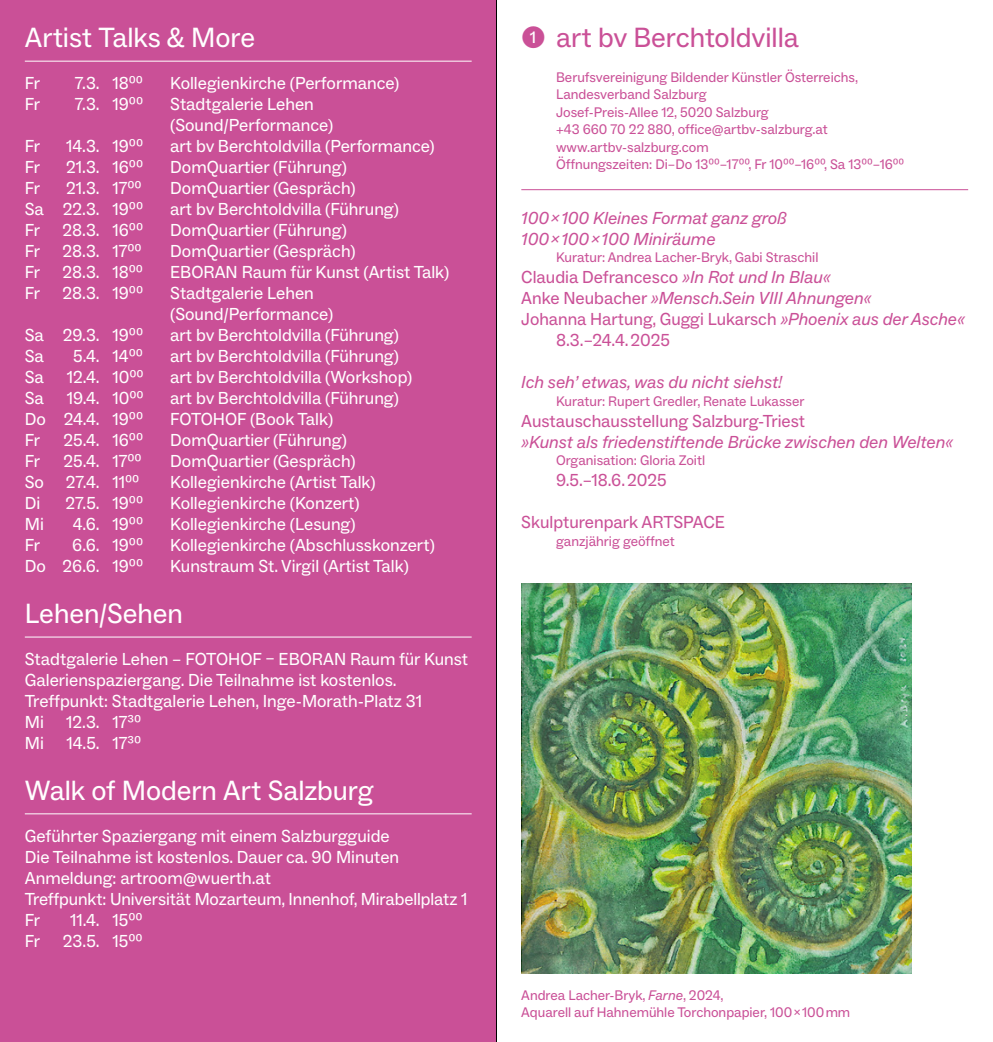
<style>
.page{position:relative;width:993px;height:1042px;background:#fff}
.page>*{position:absolute;margin:0;border:0;box-sizing:border-box;transform-origin:0 0}
.t1{font:28px "ABC Social";color:#fff}
.t2{font:28px "ABC Social";color:#ca5097}
.t3{font:17.5px/21px "ABC Social";color:#fff}
.t4{font:17.5px "ABC Social";color:#ca5097}
.t5{font:italic 17.5px/21px "ABC Social";color:#ca5097}
.t6{font:14px/17.5px "ABC Social";color:#ca5097}
.s1{font-style:italic}
.s2{font-style:normal}
</style>
<div class="page">
<div style="left:0;top:0;width:496px;height:1042px;background:#ca5097"></div>
<hr style="left:25px;top:61px;width:446px;height:1px;background:#fff">
<hr style="left:25px;top:636px;width:446px;height:1px;background:#fff">
<hr style="left:25px;top:813px;width:446px;height:1px;background:#fff">
<img style="left:521px;top:583px;width:390px;height:391px">
<hr style="left:521px;top:189px;width:446px;height:1px;background:#ca5097">
<hr style="left:496px;top:0;width:1px;height:1042px;background:#000">
<h1 class="t1" style="left:25px;top:20px;width:232px">Artist Talks &amp; More</h1>
<p class="t3" style="left:25px;top:73px;width:17px">Fr</p>
<p class="t3" style="left:75px;top:73px;width:70px">7.3. 18⁰⁰</p>
<p class="t3" style="left:170px;top:73px;width:231px">Kollegienkirche (Performance)</p>
<p class="t3" style="left:25px;top:94px;width:17px">Fr</p>
<p class="t3" style="left:75px;top:94px;width:70px">7.3. 19⁰⁰</p>
<p class="t3" style="left:170px;top:94px;width:164px">Stadtgalerie Lehen (Sound/Performance)</p>
<p class="t3" style="left:25px;top:136px;width:17px">Fr</p>
<p class="t3" style="left:66px;top:136px;width:78px">14.3. 19⁰⁰</p>
<p class="t3" style="left:170px;top:136px;width:266px">art bv Berchtoldvilla (Performance)</p>
<p class="t3" style="left:25px;top:157px;width:17px">Fr</p>
<p class="t3" style="left:66px;top:157px;width:78px">21.3. 16⁰⁰</p>
<p class="t3" style="left:170px;top:157px;width:178px">DomQuartier (Führung)</p>
<p class="t3" style="left:25px;top:178px;width:17px">Fr</p>
<p class="t3" style="left:66px;top:178px;width:77px">21.3. 17⁰⁰</p>
<p class="t3" style="left:170px;top:178px;width:187px">DomQuartier (Gespräch)</p>
<p class="t3" style="left:25px;top:199px;width:120px">Sa 22.3. 19⁰⁰</p>
<p class="t3" style="left:170px;top:199px;width:230px">art bv Berchtoldvilla (Führung)</p>
<p class="t3" style="left:25px;top:220px;width:17px">Fr</p>
<p class="t3" style="left:62px;top:220px;width:82px">28.3. 16⁰⁰</p>
<p class="t3" style="left:170px;top:220px;width:178px">DomQuartier (Führung)</p>
<p class="t3" style="left:25px;top:241px;width:17px">Fr</p>
<p class="t3" style="left:62px;top:241px;width:81px">28.3. 17⁰⁰</p>
<p class="t3" style="left:170px;top:241px;width:187px">DomQuartier (Gespräch)</p>
<p class="t3" style="left:25px;top:262px;width:17px">Fr</p>
<p class="t3" style="left:62px;top:262px;width:82px">28.3. 18⁰⁰</p>
<p class="t3" style="left:170px;top:262px;width:280px">EBORAN Raum für Kunst (Artist Talk)</p>
<p class="t3" style="left:25px;top:283px;width:17px">Fr</p>
<p class="t3" style="left:62px;top:283px;width:82px">28.3. 19⁰⁰</p>
<p class="t3" style="left:170px;top:283px;width:164px">Stadtgalerie Lehen (Sound/Performance)</p>
<p class="t3" style="left:25px;top:325px;width:120px">Sa 29.3. 19⁰⁰</p>
<p class="t3" style="left:170px;top:325px;width:230px">art bv Berchtoldvilla (Führung)</p>
<p class="t3" style="left:25px;top:346px;width:21px">Sa</p>
<p class="t3" style="left:73px;top:346px;width:71px">5.4. 14⁰⁰</p>
<p class="t3" style="left:170px;top:346px;width:230px">art bv Berchtoldvilla (Führung)</p>
<p class="t3" style="left:25px;top:367px;width:21px">Sa</p>
<p class="t3" style="left:67px;top:367px;width:78px">12.4. 10⁰⁰</p>
<p class="t3" style="left:170px;top:367px;width:243px">art bv Berchtoldvilla (Workshop)</p>
<p class="t3" style="left:25px;top:388px;width:21px">Sa</p>
<p class="t3" style="left:67px;top:388px;width:78px">19.4. 10⁰⁰</p>
<p class="t3" style="left:170px;top:388px;width:230px">art bv Berchtoldvilla (Führung)</p>
<p class="t3" style="left:25px;top:409px;width:120px">Do 24.4. 19⁰⁰</p>
<p class="t3" style="left:170px;top:409px;width:164px">FOTOHOF (Book Talk)</p>
<p class="t3" style="left:25px;top:430px;width:17px">Fr</p>
<p class="t3" style="left:63px;top:430px;width:81px">25.4. 16⁰⁰</p>
<p class="t3" style="left:170px;top:430px;width:178px">DomQuartier (Führung)</p>
<p class="t3" style="left:25px;top:451px;width:17px">Fr</p>
<p class="t3" style="left:63px;top:451px;width:80px">25.4. 17⁰⁰</p>
<p class="t3" style="left:170px;top:451px;width:187px">DomQuartier (Gespräch)</p>
<p class="t3" style="left:25px;top:472px;width:116px">So 27.4. 11⁰⁰</p>
<p class="t3" style="left:170px;top:472px;width:207px">Kollegienkirche (Artist Talk)</p>
<p class="t3" style="left:25px;top:493px;width:17px">Di</p>
<p class="t3" style="left:65px;top:493px;width:79px">27.5. 19⁰⁰</p>
<p class="t3" style="left:170px;top:493px;width:191px">Kollegienkirche (Konzert)</p>
<p class="t3" style="left:25px;top:514px;width:21px">Mi</p>
<p class="t3" style="left:73px;top:514px;width:72px">4.6. 19⁰⁰</p>
<p class="t3" style="left:170px;top:514px;width:187px">Kollegienkirche (Lesung)</p>
<p class="t3" style="left:25px;top:535px;width:17px">Fr</p>
<p class="t3" style="left:72px;top:535px;width:72px">6.6. 19⁰⁰</p>
<p class="t3" style="left:170px;top:535px;width:266px">Kollegienkirche (Abschlusskonzert)</p>
<p class="t3" style="left:25px;top:556px;width:120px">Do 26.6. 19⁰⁰</p>
<p class="t3" style="left:170px;top:556px;width:240px">Kunstraum St. Virgil (Artist Talk)</p>
<h1 class="t1" style="left:25px;top:596px;width:160px">Lehen/Sehen</h1>
<p class="t3" style="left:25px;top:648px;width:444px">Stadtgalerie Lehen – FOTOHOF – EBORAN Raum für Kunst Galerienspaziergang. Die Teilnahme ist kostenlos.<br>Treffpunkt: Stadtgalerie Lehen, Inge-Morath-Platz 31<br>Mi</p>
<p class="t3" style="left:66px;top:711px;width:77px">12.3. 17³⁰</p>
<p class="t3" style="left:25px;top:732px;width:21px">Mi</p>
<p class="t3" style="left:66px;top:732px;width:76px">14.5. 17³⁰</p>
<h1 class="t1" style="left:25px;top:773px;width:350px">Walk of Modern Art Salzburg</h1>
<p class="t3" style="left:25px;top:825px;width:444px">Geführter Spaziergang mit einem Salzburgguide<br>Die Teilnahme ist kostenlos. Dauer ca. 90 Minuten Anmeldung: artroom@wuerth.at<br>Treffpunkt: Universität Mozarteum, Innenhof, Mirabellplatz 1<br>Fr</p>
<p class="t3" style="left:70px;top:909px;width:74px">11.4. 15⁰⁰</p>
<p class="t3" style="left:25px;top:930px;width:17px">Fr</p>
<p class="t3" style="left:63px;top:930px;width:81px">23.5. 15⁰⁰</p>
<h1 class="t2" style="left:521px;top:20px;width:279px">❶ art bv Berchtoldvilla</h1>
<p class="t6" style="left:556px;top:69px;width:349px">Berufsvereinigung Bildender Künstler Österreichs, Landesverband Salzburg<br>Josef-Preis-Allee 12, 5020 Salzburg<br>+43 660 70 22 880, office@artbv-salzburg.at www.artbv-salzburg.com<br>Öffnungszeiten: Di–Do 13⁰⁰–17⁰⁰, Fr 10⁰⁰–16⁰⁰, Sa 13⁰⁰–16⁰⁰</p>
<p class="t5" style="left:521px;top:208px;width:267px">100 x 100 Kleines Format ganz groß<br>100 x 100 x 100 Miniräume</p>
<p class="t6" style="left:556px;top:249px;width:264px">Kuratur: Andrea Lacher-Bryk, Gabi Straschil</p>
<p class="t4" style="left:521px;top:267px;width:311px">Claudia Defrancesco <span class="s1">»In Rot und In Blau«</span></p>
<p class="t5" style="left:521px;top:288px;width:352px"><span class="s2">Anke Neubacher</span> »Mensch.Sein VIII Ahnungen«</p>
<p class="t4" style="left:521px;top:309px;width:445px">Johanna Hartung, Guggi Lukarsch <span class="s1">»Phoenix aus der Asche«</span></p>
<p class="t4" style="left:556px;top:330px;width:115px">8.3.–24.4. 2025</p>
<p class="t5" style="left:521px;top:372px;width:262px">Ich seh’ etwas, was du nicht siehst!</p>
<p class="t6" style="left:556px;top:392px;width:250px">Kuratur: Rupert Gredler, Renate Lukasser</p>
<p class="t4" style="left:521px;top:410px;width:285px">Austauschausstellung Salzburg-Triest</p>
<p class="t5" style="left:521px;top:432px;width:433px">»Kunst als friedenstiftende Brücke zwischen den Welten«</p>
<p class="t6" style="left:556px;top:452px;width:150px">Organisation: Gloria Zoitl</p>
<p class="t4" style="left:556px;top:470px;width:112px">9.5.–18.6. 2025</p>
<p class="t4" style="left:521px;top:512px;width:205px">Skulpturenpark ARTSPACE</p>
<p class="t6" style="left:556px;top:532px;width:120px">ganzjährig geöffnet</p>
<p class="t6" style="left:521px;top:986px;width:330px">Andrea Lacher-Bryk, <span class="s1">Farne</span>, 2024,<br>Aquarell auf Hahnemühle Torchonpapier, 100 x 100 mm</p>
</div>
